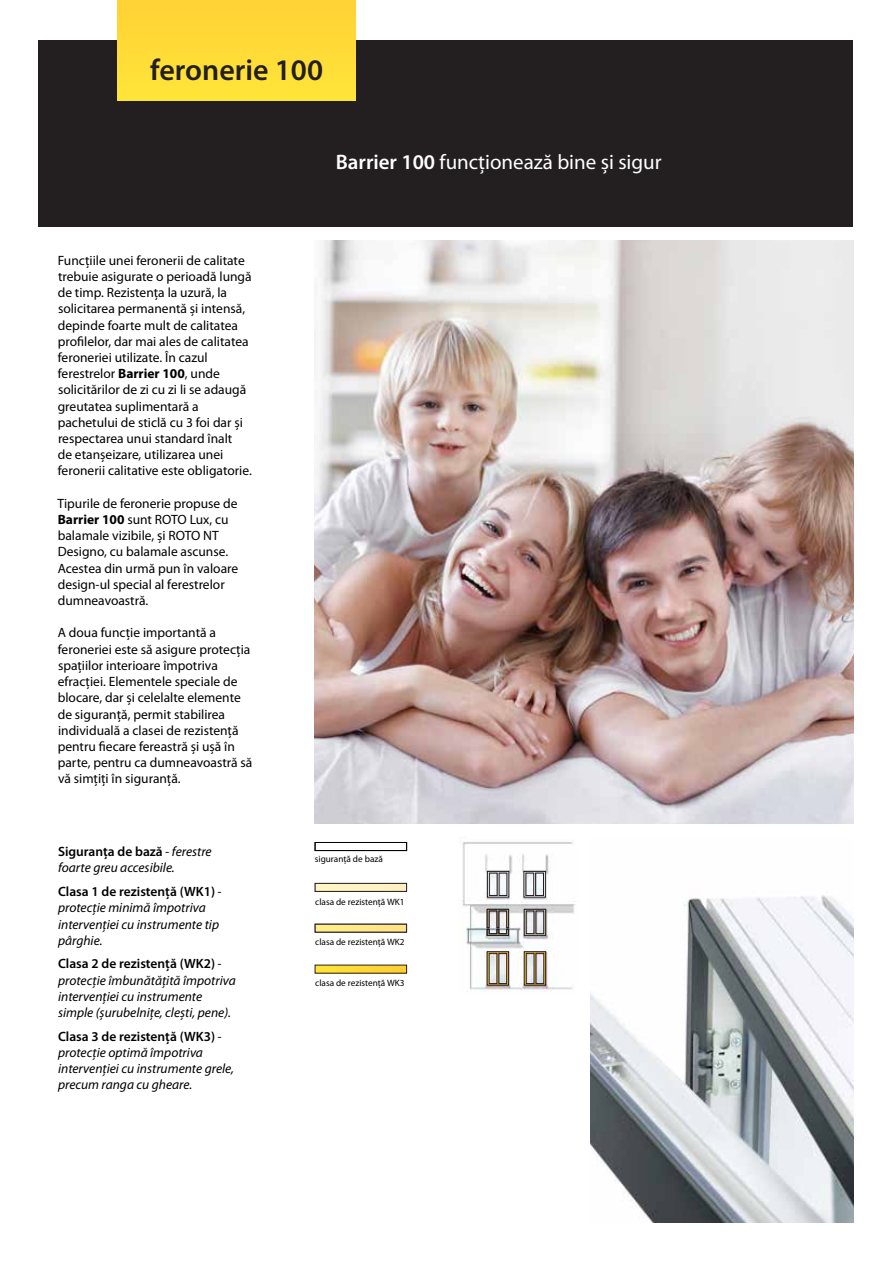
<style>
.page{position:relative;width:893px;height:1263px;background:#fff}
.page>*{position:absolute;margin:0;border:0;box-sizing:border-box;transform-origin:0 0}
.t1{font:600 30px "Myriad Pro";color:#231f20}
.t2{font:21px "Myriad Pro";color:#fff}
.t3{font:13.5px/16.2px "Myriad Pro";color:#000}
.t4{font:italic 13.5px/16.2px "Myriad Pro";color:#000}
.t5{font:9.3px "Myriad Pro";color:#000}
.s1{font-weight:600}
.s2{font-weight:700}
.s3{font-weight:600;font-style:normal}
</style>
<div class="page">
<div style="left:39px;top:41px;width:814px;height:186px;background:#231f20"></div>
<img style="left:315px;top:240px;width:538px;height:584px">
<img style="left:462px;top:837px;width:113px;height:155px">
<div style="left:315px;top:883px;width:92px;height:8px;background:#fff3c3"></div>
<div style="left:315px;top:924px;width:92px;height:8px;background:#ffe886"></div>
<div style="left:315px;top:842px;width:92px;height:9px;border:1px solid #030407"></div>
<div style="left:315px;top:883px;width:92px;height:9px;border:1px solid #231f20"></div>
<div style="left:315px;top:924px;width:92px;height:8px;border:1px solid #231f20"></div>
<div style="left:315px;top:965px;width:92px;height:8px;background:#ffd936"></div>
<svg style="left:524px;top:951px;width:22px;height:35px"></svg>
<svg style="left:486px;top:951px;width:23px;height:35px"></svg>
<svg style="left:524px;top:909px;width:22px;height:27px"></svg>
<svg style="left:523px;top:871px;width:23px;height:27px"></svg>
<svg style="left:487px;top:871px;width:22px;height:27px"></svg>
<svg style="left:486px;top:909px;width:23px;height:27px"></svg>
<img style="left:591px;top:895px;width:262px;height:327px">
<div style="left:118px;top:0;width:238px;height:100px;background:#ffdb37"></div>
<h1 class="t1" style="left:150px;top:51px;width:174px">feronerie 100</h1>
<h2 class="t2" style="left:336px;top:150px;width:327px"><span class="s1">Barrier 100</span> funcţionează bine și sigur</h2>
<p class="t3" style="left:58px;top:252px;width:196px">Funcţiile unei feronerii de calitate trebuie asigurate o perioadă lungă de timp. Rezistenţa la uzură, la solicitarea permanentă și intensă, depinde foarte mult de calitatea profilelor, dar mai ales de calitatea feroneriei utilizate. În cazul ferestrelor <span class="s2">Barrier 100</span>, unde solicitărilor de zi cu zi li se adaugă greutatea suplimentară a pachetului de sticlă cu 3 foi dar și respectarea unui standard înalt<br>de etanșeizare, utilizarea unei feronerii calitative este obligatorie.</p>
<p class="t3" style="left:58px;top:495px;width:182px">Tipurile de feronerie propuse de<br><span class="s2">Barrier 100</span> sunt ROTO Lux, cu balamale vizibile, și ROTO NT<br>Designo, cu balamale ascunse.<br>Acestea din urmă pun în valoare design-ul special al ferestrelor dumneavoastră.</p>
<p class="t3" style="left:58px;top:625px;width:196px">A doua funcţie importantă a feroneriei este să asigure protecţia spaţiilor interioare împotriva efracţiei. Elementele speciale de blocare, dar și celelalte elemente de siguranţă, permit stabilirea individuală a clasei de rezistenţă pentru fiecare fereastră și ușă în parte, pentru ca dumneavoastră să vă simţiţi în siguranţă.</p>
<p class="t4" style="left:58px;top:843px;width:155px"><span class="s3">Siguranța de bază</span> - ferestre foarte greu accesibile.</p>
<p class="t4" style="left:58px;top:883px;width:165px"><span class="s3">Clasa 1 de rezistență (WK1)</span> - protecție minimă împotriva intervenției cu instrumente tip pârghie.</p>
<p class="t4" style="left:58px;top:955px;width:179px"><span class="s3">Clasa 2 de rezistență (WK2)</span> - protecție îmbunătățită împotriva intervenției cu instrumente simple (șurubelnițe, clești, pene).</p>
<p class="t4" style="left:58px;top:1028px;width:177px"><span class="s3">Clasa 3 de rezistență (WK3)</span> - protecție optimă împotriva intervenției cu instrumente grele, precum ranga cu gheare.</p>
<p class="t5" style="left:315px;top:854px;width:69px">siguranţă de bază</p>
<p class="t5" style="left:315px;top:896px;width:91px">clasa de rezistenţă WK1</p>
<p class="t5" style="left:315px;top:937px;width:91px">clasa de rezistenţă WK2</p>
<p class="t5" style="left:315px;top:978px;width:91px">clasa de rezistenţă WK3</p>
</div>
